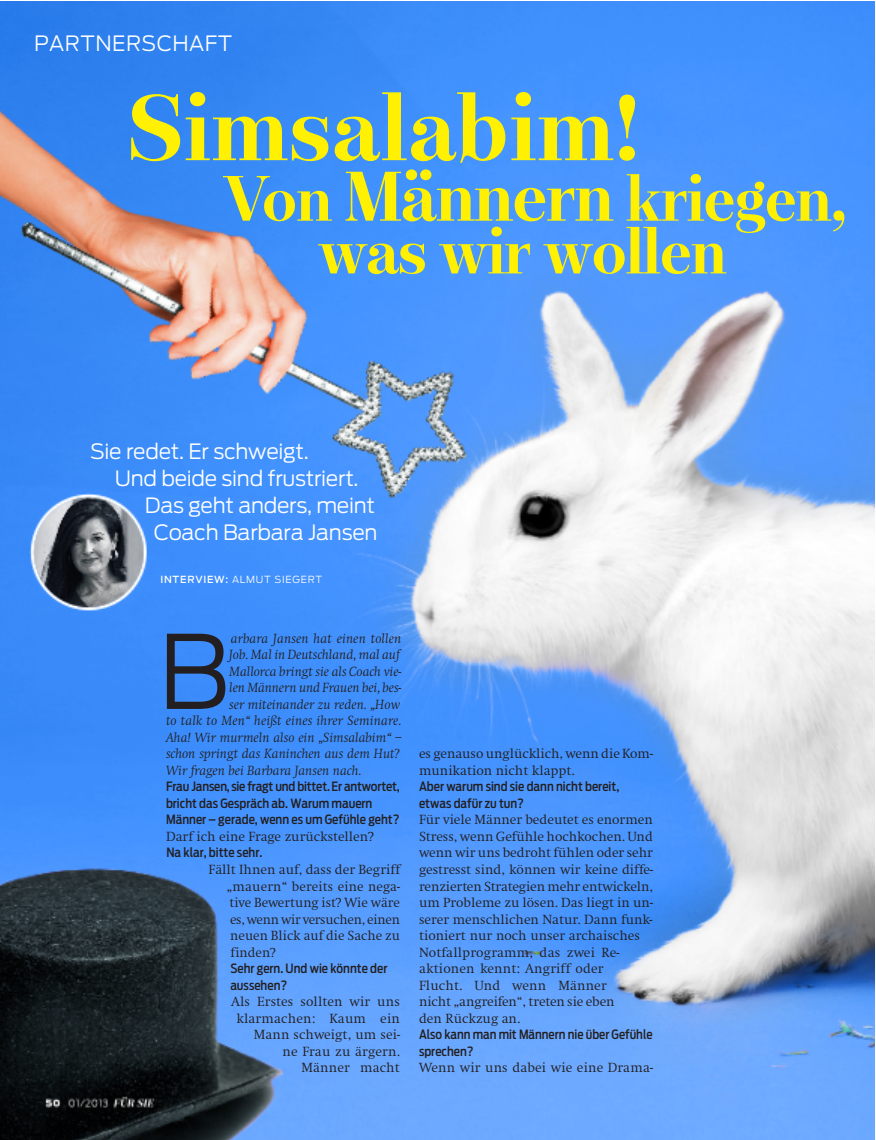
<style>
.page{position:relative;width:876px;height:1140px;background:#fff}
.page>*{position:absolute;margin:0;border:0;box-sizing:border-box;transform-origin:0 0}
.t1{font:300 101.4px "Antenna";color:#231f20}
.t2{font:700 93px "Narziss Text";letter-spacing:-.015em;color:#fff101}
.t3{font:700 63.75px/52.7px "Narziss Text";letter-spacing:-.045em;color:#fff101;text-align:center}
.t4{font:300 21px "Antenna";letter-spacing:-.015em;color:#fff}
.t5{font:300 21px "Antenna";letter-spacing:.02em;color:#fff}
.t6{font:300 13.8px/16.5px "Swift FS";color:#231f20}
.t7{font:italic 300 13.8px "Swift FS";color:#231f20}
.t8{font:500 12.75px/16.5px "Antenna Cond";color:#231f20}
.t9{font:300 9.75px "Antenna";letter-spacing:.075em;color:#fff}
.s1{font-size:69.9px}
.s2{font-weight:500}
</style>
<div class="page">
<img style="left:0;top:1px;width:874px;height:1139px">
<h3 class="t5" style="left:34px;top:31px;width:200px">PARTNERSCHAFT</h3>
<h2 class="t2" style="left:127px;top:76px;width:515px">Simsalabim!</h2>
<h3 class="t3" style="left:222px;top:174px;width:627px">Von <span class="s1">Männern</span> kriegen, was wir wollen</h3>
<h3 class="t4" style="left:90px;top:439px;width:220px">Sie redet. Er schweigt.</h3>
<h3 class="t4" style="left:115px;top:466px;width:245px">Und beide sind frustriert.</h3>
<h3 class="t4" style="left:145px;top:493px;width:232px">Das geht anders, meint</h3>
<h3 class="t4" style="left:154px;top:520px;width:225px">Coach Barbara Jansen</h3>
<p class="t9" style="left:160px;top:574px;width:163px"><span class="s2">INTERVIEW:</span> ALMUT SIEGERT</p>
<h1 class="t1" style="left:158px;top:611px;width:73px">B</h1>
<p class="t7" style="left:231px;top:631px;width:172px">arbara Jansen hat einen tollen</p>
<p class="t7" style="left:229px;top:647px;width:172px">Job. Mal in Deutschland, mal auf</p>
<p class="t7" style="left:229px;top:664px;width:174px">Mallorca bringt sie als Coach vie-</p>
<p class="t7" style="left:229px;top:680px;width:174px">len Männern und Frauen bei, bes-</p>
<p class="t7" style="left:229px;top:697px;width:172px">ser miteinander zu reden. „How</p>
<p class="t7" style="left:166px;top:713px;width:237px">to talk to Men“ heißt eines ihrer Seminare.</p>
<p class="t7" style="left:166px;top:730px;width:237px">Aha! Wir murmeln also ein „Simsalabim“ –</p>
<p class="t7" style="left:166px;top:746px;width:235px">schon springt das Kaninchen aus dem Hut?</p>
<p class="t7" style="left:166px;top:763px;width:197px">Wir fragen bei Barbara Jansen nach.</p>
<p class="t8" style="left:166px;top:778px;width:235px">Frau Jansen, sie fragt und bittet.Er antwortet, bricht das Gespräch ab. Warum mauern<br>Männer – gerade, wenn es um Gefühle geht?</p>
<p class="t6" style="left:166px;top:828px;width:209px">Darf ich eine Frage zurückstellen?</p>
<p class="t8" style="left:166px;top:844px;width:97px">Na klar, bitte sehr.</p>
<p class="t6" style="left:227px;top:861px;width:175px;text-align:justify;text-indent:-18px">Fällt Ihnen auf, dass der Begriff „mauern“ bereits eine nega&shy;tive Bewertung ist? Wie wäre es, wenn wir versuchen, einen neuen Blick auf die Sache zu finden?</p>
<p class="t8" style="left:230px;top:960px;width:159px">Sehr gern. Und wie könnte der aussehen?</p>
<p class="t6" style="left:231px;top:993px;width:170px;text-align:right">Als Erstes sollten wir uns klarmachen: Kaum ein<br>Mann schweigt, um sei-<br>ne Frau zu ärgern.<br>Männer macht</p>
<p class="t6" style="left:419px;top:746px;width:235px">es genauso unglücklich, wenn die Kom&shy;munikation nicht klappt.</p>
<p class="t8" style="left:419px;top:778px;width:202px">Aber warum sind sie dann nicht bereit, etwas dafür zu tun?</p>
<p class="t6" style="left:419px;top:812px;width:235px">Für viele Männer bedeutet es enormen Stress, wenn Gefühle hochkochen. Und wenn wir uns bedroht fühlen oder sehr gestresst sind, können wir keine diffe&shy;renzierten Strategien mehr entwickeln, um Probleme zu lösen. Das liegt in un&shy;serer menschlichen Natur. Dann funk&shy;tioniert nur noch unser archaisches Notfallprogramm, das zwei Re&shy;aktionen kennt: Angriff oder<br>Flucht. Und wenn Männer<br>nicht „angreifen“, treten sie eben<br>den Rückzug an.</p>
<p class="t8" style="left:419px;top:1026px;width:235px">Also kann man mit Männern nie über Gefühle sprechen?</p>
<p class="t6" style="left:419px;top:1059px;width:235px">Wenn wir uns dabei wie eine Drama-</p>
</div>
